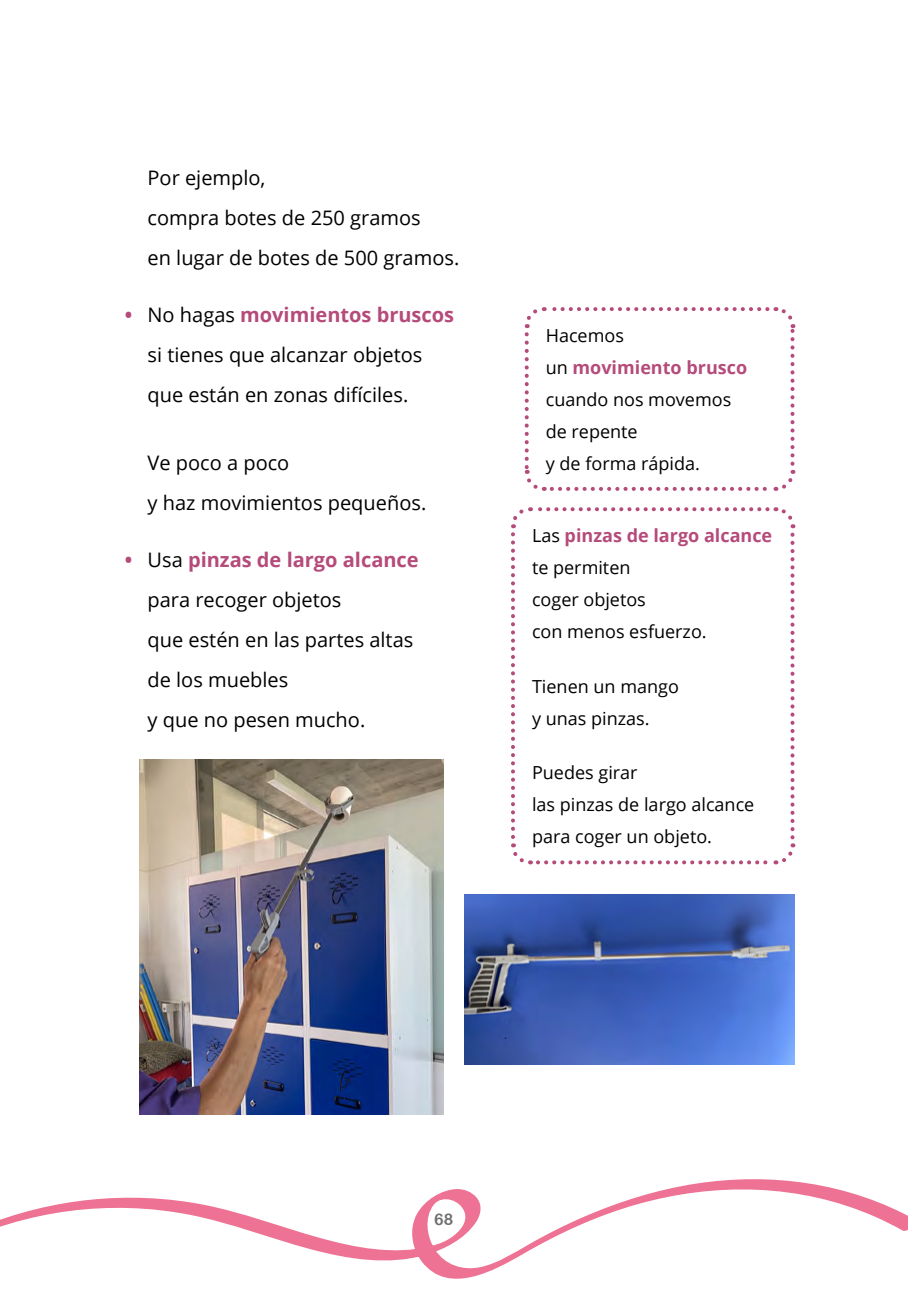
<style>
.page{position:relative;width:908px;height:1304px;background:#fff}
.page>*{position:absolute;margin:0;border:0;box-sizing:border-box;transform-origin:0 0}
.t1{font:20px/40px "Open Sans";color:#000}
.t2{font:18px/32px "Open Sans";color:#000}
.t3{font:16px "Arial Rounded MT Bold";color:#6f6f6f}
.s1{font-weight:700;color:#b54b7a}
</style>
<div class="page">
<svg style="left:0;top:1179px;width:907px;height:100px"></svg>
<svg style="left:524px;top:334px;width:20px;height:157px"></svg>
<svg style="left:551px;top:470px;width:245px;height:21px"></svg>
<svg style="left:774px;top:307px;width:21px;height:157px"></svg>
<svg style="left:524px;top:307px;width:243px;height:21px"></svg>
<svg style="left:511px;top:534px;width:19px;height:331px"></svg>
<svg style="left:537px;top:843px;width:259px;height:22px"></svg>
<svg style="left:774px;top:507px;width:21px;height:330px"></svg>
<svg style="left:511px;top:507px;width:256px;height:21px"></svg>
<img style="left:139px;top:760px;width:304px;height:354px">
<img style="left:464px;top:894px;width:330px;height:170px">
<p class="t1" style="left:147px;top:158px;width:313px">Por ejemplo,<br>compra botes de 250 gramos<br>en lugar de botes de 500 gramos.</p>
<p class="t1" style="left:147px;top:295px;width:308px;text-indent:-23px"><span class="s1">•</span> No hagas <span class="s1">movimientos bruscos </span>si tienes que alcanzar objetos que están en zonas difíciles.</p>
<p class="t1" style="left:147px;top:443px;width:280px">Ve poco a poco<br>y haz movimientos pequeños.</p>
<p class="t1" style="left:147px;top:540px;width:272px;text-indent:-23px"><span class="s1">•</span> Usa <span class="s1">pinzas de largo alcance </span>para recoger objetos<br>que estén en las partes altas de los muebles<br>y que no pesen mucho.</p>
<p class="t2" style="left:545px;top:319px;width:203px">Hacemos<br>un <span class="s1">movimiento brusco </span>cuando nos movemos de repente<br>y de forma rápida.</p>
<p class="t2" style="left:531px;top:519px;width:242px">Las <span class="s1">pinzas de largo alcance </span>te permiten<br>coger objetos<br>con menos esfuerzo.</p>
<p class="t2" style="left:531px;top:670px;width:148px">Tienen un mango y unas pinzas.</p>
<p class="t2" style="left:531px;top:756px;width:224px">Puedes girar<br>las pinzas de largo alcance para coger un objeto.</p>
<p class="t3" style="left:434px;top:1210px;width:21px">68</p>
</div>
